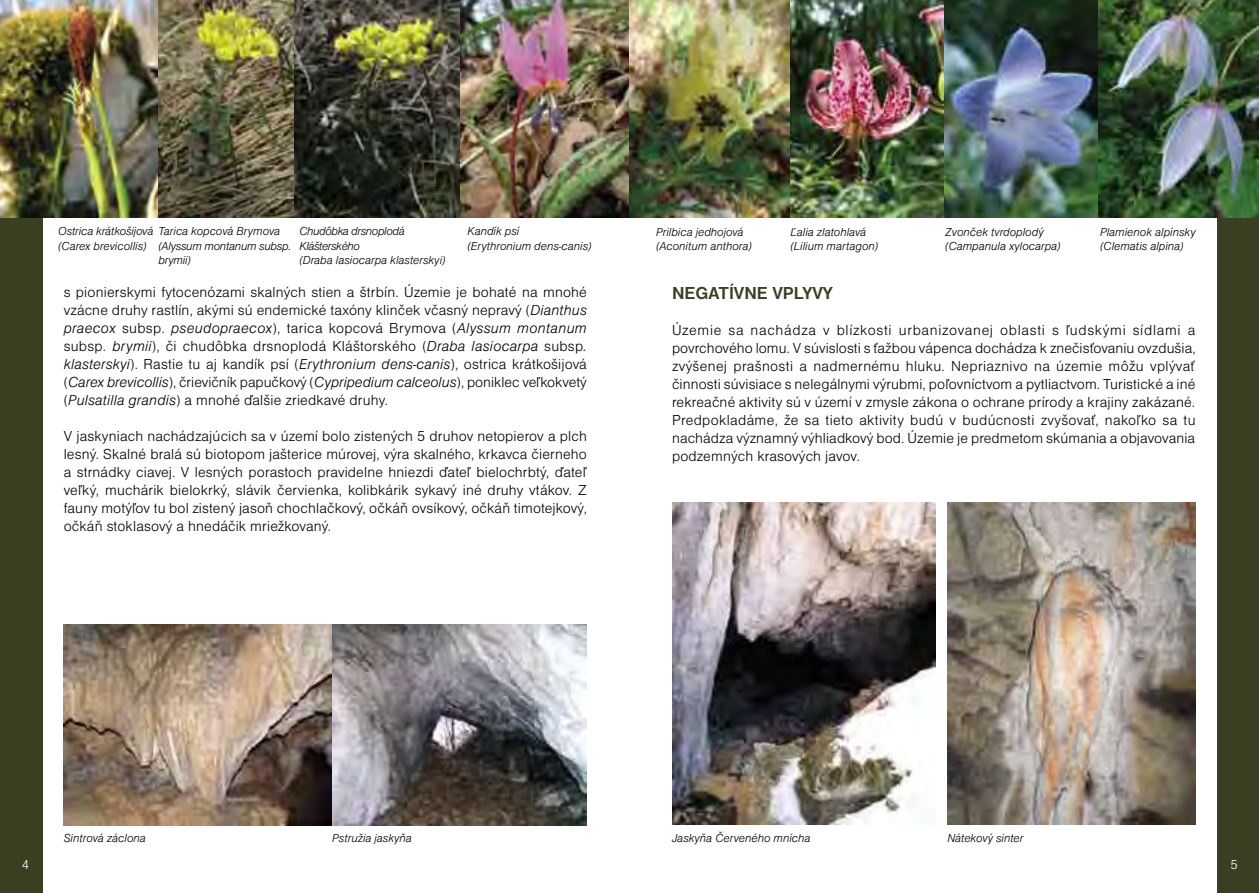
<style>
.page{position:relative;width:1259px;height:893px;background:#fff}
.page>*{position:absolute;margin:0;border:0;box-sizing:border-box;transform-origin:0 0}
.nadpisy_v_clankoch{font:700 18px "Nimbus San DEE";color:#393f21}
.body{font:15px/18px "Nimbus San DEE Ligh";letter-spacing:.01em;color:#000;text-align:justify}
.t1{font:13.5px "Nimbus San DEE Ligh";color:#fff}
.text_k_obrázkom{font:12px "Nimbus San DEE Ligh Ital";color:#000}
.text_k_obrázkom-2{font:12px/14.4px "Nimbus San DEE Ligh Ital";letter-spacing:-.03em;color:#000}
.text_k_obrázkom-3{font:12px/14.4px "Nimbus San DEE Ligh Ital";letter-spacing:-.02em;color:#000}
.s1{font-family:"Nimbus San DEE Ligh Ital"}
</style>
<div class="page">
<div style="left:0;top:0;width:43px;height:893px;background:#393f21"></div>
<div style="left:1216px;top:0;width:43px;height:893px;background:#393f21"></div>
<img style="left:331px;top:624px;width:256px;height:201px">
<img style="left:64px;top:624px;width:267px;height:201px">
<img style="left:158px;top:0;width:302px;height:218px">
<img style="left:460px;top:0;width:314px;height:218px">
<img style="left:0;top:0;width:158px;height:218px">
<img style="left:774px;top:0;width:485px;height:218px">
<img style="left:672px;top:503px;width:263px;height:321px">
<img style="left:947px;top:503px;width:248px;height:322px">
<p class="text_k_obrázkom" style="left:58px;top:225px;width:224px">Ostrica krátkošijová Tarica kopcová Brymova</p>
<p class="text_k_obrázkom-3" style="left:158px;top:239px;width:134px">(Alyssum montanum subsp. brymii)</p>
<p class="text_k_obrázkom" style="left:58px;top:239px;width:90px">(Carex brevicollis)</p>
<p class="text_k_obrázkom-2" style="left:299px;top:224px;width:107px">Chudôbka drsnoplodá<br>Klášterského</p>
<p class="text_k_obrázkom" style="left:299px;top:254px;width:148px">(Draba lasiocarpa klasterskyi)</p>
<p class="text_k_obrázkom" style="left:467px;top:225px;width:53px">Kandík psí</p>
<p class="text_k_obrázkom" style="left:467px;top:239px;width:126px">(Erythronium dens-canis)</p>
<p class="text_k_obrázkom" style="left:656px;top:225px;width:89px">Prilbica jedhojová</p>
<p class="text_k_obrázkom" style="left:656px;top:239px;width:97px">(Aconitum anthora)</p>
<p class="text_k_obrázkom" style="left:790px;top:225px;width:77px">Ľalia zlatohlavá</p>
<p class="text_k_obrázkom" style="left:790px;top:239px;width:89px">(Lilium martagon)</p>
<p class="text_k_obrázkom" style="left:945px;top:225px;width:100px">Zvonček tvrdoplodý</p>
<p class="text_k_obrázkom" style="left:945px;top:239px;width:117px">(Campanula xylocarpa)</p>
<p class="text_k_obrázkom" style="left:1100px;top:225px;width:97px">Plamienok alpínsky</p>
<p class="text_k_obrázkom" style="left:1100px;top:239px;width:85px">(Clematis alpina)</p>
<p class="body" style="left:64px;top:283px;width:525px">s pionierskymi fytocenózami skalných stien a štrbín. Územie je bohaté na mnohé vzácne druhy rastlín, akými sú endemické taxóny klinček včasný nepravý (<span class="s1">Dianthus praecox</span> subsp. <span class="s1">pseudopraecox</span>), tarica kopcová Brymova (<span class="s1">Alyssum montanum </span>subsp. <span class="s1">brymii</span>), či chudôbka drsnoplodá Kláštorského (<span class="s1">Draba lasiocarpa</span> subsp<span class="s1">. klasterskyi</span>). Rastie tu aj kandík psí (<span class="s1">Erythronium dens-canis</span>), ostrica krátkošijová (<span class="s1">Carex brevicollis</span>), črievičník papučkový (<span class="s1">Cypripedium calceolus</span>), poniklec veľkokvetý (<span class="s1">Pulsatilla grandis</span>) a mnohé ďalšie zriedkavé druhy.</p>
<p class="body" style="left:64px;top:427px;width:525px">V jaskyniach nachádzajúcich sa v území bolo zistených 5 druhov netopierov a plch lesný. Skalné bralá sú biotopom jašterice múrovej, výra skalného, krkavca čierneho a strnádky ciavej. V lesných porastoch pravidelne hniezdi ďateľ bielochrbtý, ďateľ veľký, muchárik bielokrký, slávik červienka, kolibkárik sykavý iné druhy vtákov. Z fauny motýľov tu bol zistený jasoň chochlačkový, očkáň ovsíkový, očkáň timotejkový, očkáň stoklasový a hnedáčik mriežkovaný.</p>
<p class="nadpisy_v_clankoch" style="left:672px;top:283px;width:162px">NEGATÍVNE VPLYVY</p>
<p class="body" style="left:672px;top:321px;width:525px">Územie sa nachádza v blízkosti urbanizovanej oblasti s ľudskými sídlami a povrchového lomu. V súvislosti s ťažbou vápenca dochádza k znečisťovaniu ovzdušia, zvýšenej prašnosti a nadmernému hluku. Nepriaznivo na územie môžu vplývať činnosti súvisiace s nelegálnymi výrubmi, poľovníctvom a pytliactvom. Turistické a iné rekreačné aktivity sú v území v zmysle zákona o ochrane prírody a krajiny zakázané.<br>Predpokladáme, že sa tieto aktivity budú v budúcnosti zvyšovať, nakoľko sa tu nachádza významný výhliadkový bod. Územie je predmetom skúmania a objavovania podzemných krasových javov.</p>
<p class="text_k_obrázkom" style="left:64px;top:832px;width:84px">Sintrová záclona</p>
<p class="text_k_obrázkom" style="left:332px;top:832px;width:81px">Pstružia jaskyňa</p>
<p class="text_k_obrázkom" style="left:672px;top:831px;width:140px">Jaskyňa Červeného mnícha</p>
<p class="text_k_obrázkom" style="left:947px;top:831px;width:78px">Nátekový sinter</p>
<p class="t1" style="left:22px;top:857px;width:9px">4</p>
<p class="t1" style="left:1230px;top:857px;width:9px">5</p>
</div>
